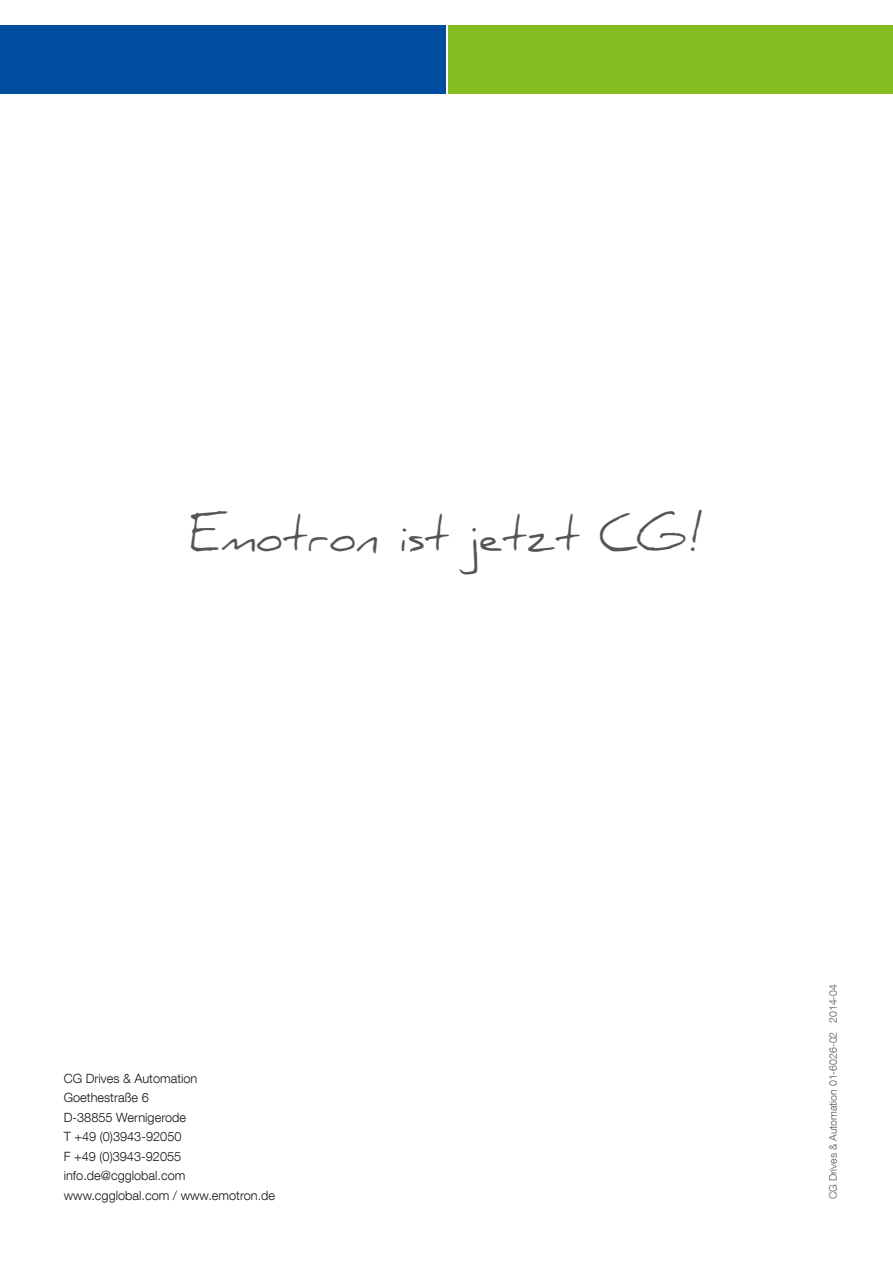
<style>
.page{position:relative;width:893px;height:1263px;background:#fff}
.page>*{position:absolute;margin:0;border:0;box-sizing:border-box;transform-origin:0 0}
.t1{font:45px "Daniel";color:#555}
.t2{font:300 12.75px/19.5px "Helvetica Neue LT Com";color:#161514}
.t3{font:300 10.5px "Helvetica Neue LT Com";color:#555}
</style>
<div class="page">
<div style="left:0;top:26px;width:445px;height:68px;background:#004d9f"></div>
<div style="left:448px;top:26px;width:445px;height:68px;background:#85bc1f"></div>
<h1 class="t1" style="left:190px;top:510px;width:515px">Emotron ist jetzt CG!</h1>
<p class="t2" style="left:64px;top:1068px;width:213px">CG Drives &amp; Automation<br>Goethestraße 6<br>D-38855 Wernigerode<br>T +49 (0)3943-92050<br>F +49 (0)3943-92055 info.de@cgglobal.com www.cgglobal.com / www.emotron.de</p>
<p class="t3" style="left:826px;top:1199px;width:217px;rotate:-90deg">CG Drives &amp; Automation 01-6026-02 2014-04</p>
</div>
